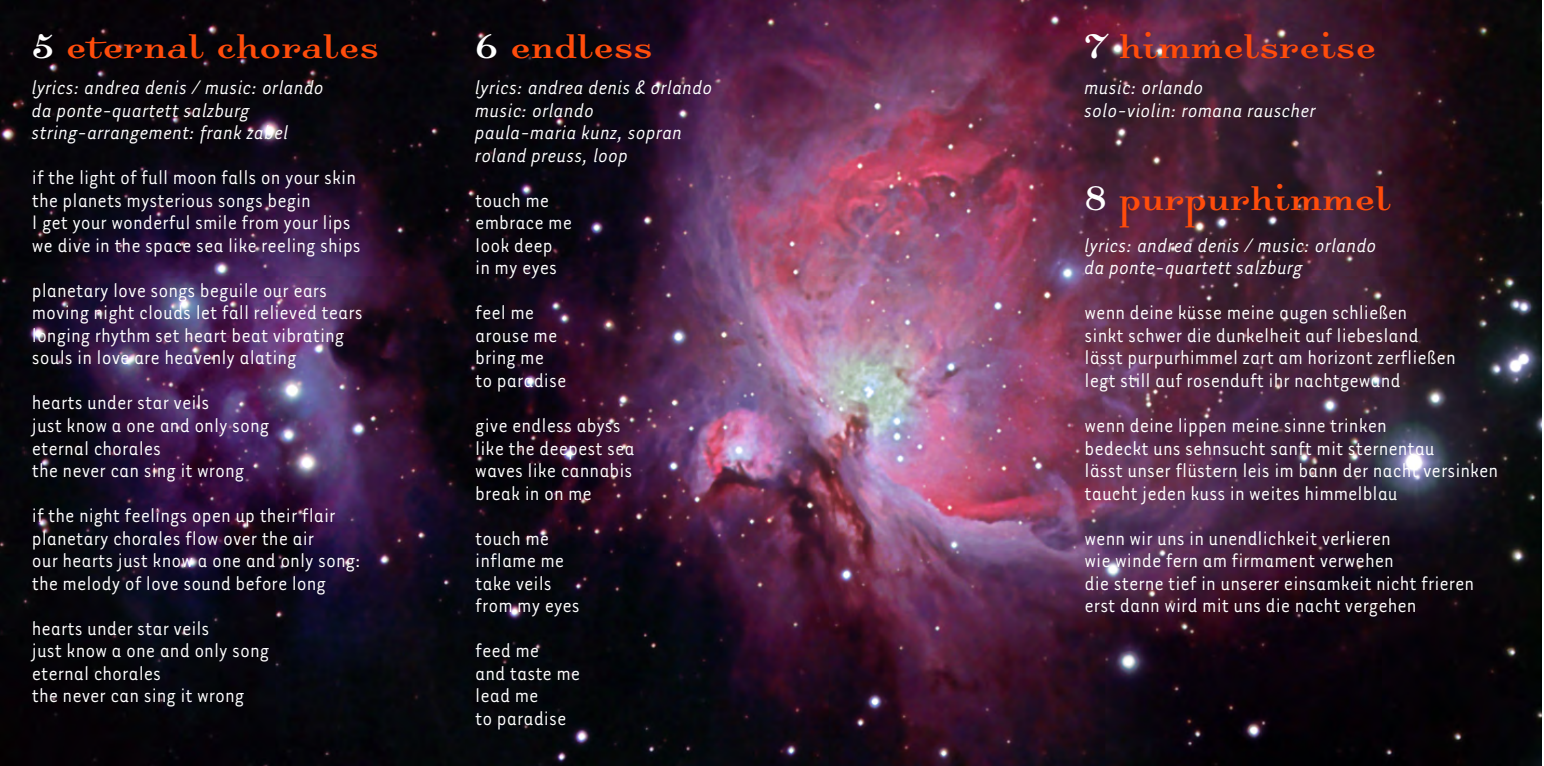
<style>
.page{position:relative;width:1544px;height:766px;background:#fff}
.page>*{position:absolute;margin:0;border:0;box-sizing:border-box;transform-origin:0 0}
.t1{font:47.25px "Dalliance Roman";color:#ff4c0b}
.t2{font:22.5px/22.5px "Tarzana Narrow";color:#fff}
.t3{font:italic 22.5px/22.5px "Tarzana Narrow";color:#fff}
.s1{color:#fff}
</style>
<div class="page">
<img style="left:0;top:0;width:1541px;height:765px">
<h1 class="t1" style="left:32px;top:14px;width:349px"><span class="s1">5</span> eternal chorales</h1>
<p class="t3" style="left:32px;top:75px;width:294px">lyrics: andrea denis / music: orlando da ponte-quartett salzburg string-arrangement: frank zabel</p>
<p class="t2" style="left:32px;top:165px;width:330px">if the light of full moon falls on your skin the planets mysterious songs begin<br>I get your wonderful smile from your lips we dive in the space sea like reeling ships</p>
<p class="t2" style="left:32px;top:278px;width:332px">planetary love songs beguile our ears moving night clouds let fall relieved tears longing rhythm set heart beat vibrating souls in love are heavenly alating</p>
<p class="t2" style="left:32px;top:390px;width:239px">hearts under star veils<br>just know a one and only song eternal chorales<br>the never can sing it wrong</p>
<p class="t2" style="left:32px;top:503px;width:331px">if the night feelings open up their flair planetary chorales flow over the air<br>our hearts just know a one and only song: the melody of love sound before long</p>
<p class="t2" style="left:32px;top:615px;width:239px">hearts under star veils<br>just know a one and only song eternal chorales<br>the never can sing it wrong</p>
<h1 class="t1" style="left:475px;top:14px;width:179px"><span class="s1">6</span> endless</h1>
<p class="t3" style="left:475px;top:75px;width:239px">lyrics: andrea denis &amp; orlando music: orlando<br>paula-maria kunz, sopran roland preuss, loop</p>
<p class="t2" style="left:475px;top:188px;width:98px">touch me embrace me look deep in my eyes</p>
<p class="t2" style="left:475px;top:300px;width:93px">feel me arouse me bring me to paradise</p>
<p class="t2" style="left:475px;top:413px;width:161px">give endless abyss like the deepest sea waves like cannabis break in on me</p>
<p class="t2" style="left:475px;top:525px;width:106px">touch me inflame me take veils from my eyes</p>
<p class="t2" style="left:475px;top:638px;width:106px">feed me<br>and taste me lead me<br>to paradise</p>
<h1 class="t1" style="left:1084px;top:14px;width:293px"><span class="s1">7</span> himmelsreise</h1>
<p class="t3" style="left:1084px;top:75px;width:233px">music: orlando<br>solo-violin: romana rauscher</p>
<h1 class="t1" style="left:1084px;top:166px;width:308px"><span class="s1">8</span> purpurhimmel</h1>
<p class="t3" style="left:1084px;top:233px;width:294px">lyrics: andrea denis / music: orlando da ponte-quartett salzburg</p>
<p class="t2" style="left:1084px;top:300px;width:372px">wenn deine küsse meine augen schließen<br>sinkt schwer die dunkelheit auf liebesland lässt purpurhimmel zart am horizont zerfließen legt still auf rosenduft ihr nachtgewand</p>
<p class="t2" style="left:1084px;top:413px;width:415px">wenn deine lippen meine sinne trinken<br>bedeckt uns sehnsucht sanft mit sternentau<br>lässt unser flüstern leis im bann der nacht versinken taucht jeden kuss in weites himmelblau</p>
<p class="t2" style="left:1084px;top:525px;width:391px">wenn wir uns in unendlichkeit verlieren<br>wie winde fern am firmament verwehen<br>die sterne tief in unserer einsamkeit nicht frieren erst dann wird mit uns die nacht vergehen</p>
</div>
